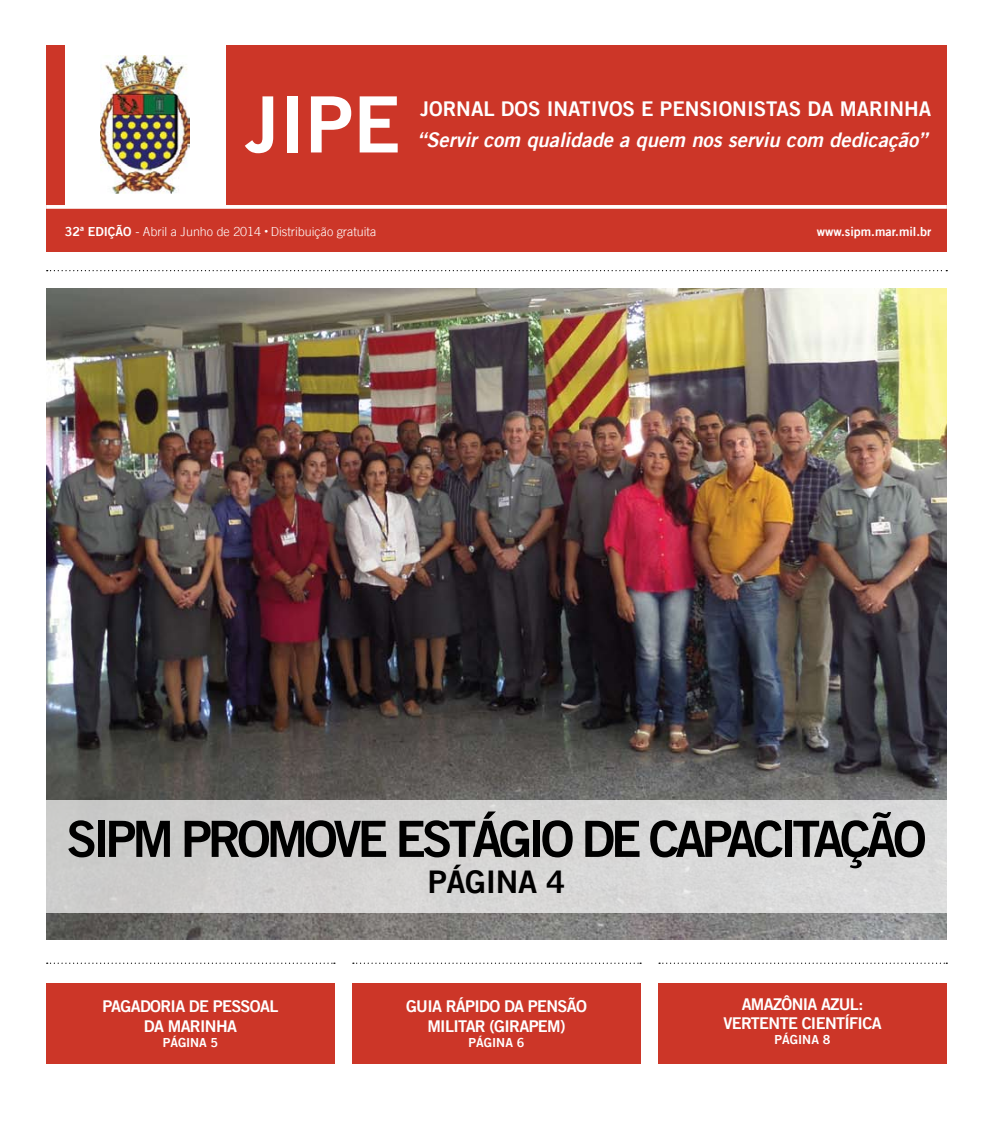
<style>
.page{position:relative;width:993px;height:1134px;background:#fff}
.page>*{position:absolute;margin:0;border:0;box-sizing:border-box;transform-origin:0 0}
.t1{font:77.62px "Trade Gothic LT Bold Two";color:#fff}
.t2{font:50px "Trade Gothic LT Bold Two";letter-spacing:-.08em;color:#000}
.t3{font:31.25px "Trade Gothic LT Bold Two";color:#000}
.t4{font:20.38px "Trade Gothic LT Bold Two";color:#fff}
.t5{font:italic 20.25px "Trade Gothic LT Bold Two";color:#fff}
.t6{font:16.25px/19.5px "Trade Gothic LT Bold Two";letter-spacing:-.04em;color:#fff;text-align:center}
.t7{font:300 12.5px "Trade Gothic LT";color:#fff}
.t8{font:12.5px "Trade Gothic LT Bold Two";color:#fff}
.s1{font-family:"Trade Gothic LT Bold Two";font-weight:400}
.s2{font-weight:400}
.s3{font-weight:400;font-size:7.5px}
</style>
<div class="page">
<div style="left:46px;top:983px;width:288px;height:81px;background:#cc3628"></div>
<div style="left:352px;top:983px;width:288px;height:81px;background:#cc3628"></div>
<div style="left:658px;top:983px;width:288px;height:81px;background:#cc3628"></div>
<img style="left:46px;top:289px;width:900px;height:651px">
<svg style="left:47px;top:270px;width:899px;height:1px"></svg>
<div style="left:46px;top:45px;width:900px;height:206px;background:#cc3628"></div>
<svg style="left:46px;top:205px;width:900px;height:4px;background:#fbf1f0"></svg>
<div style="left:37px;top:800px;width:919px;height:112px;background:#d5d5d4"></div>
<svg style="left:47px;top:963px;width:288px;height:1px"></svg>
<svg style="left:353px;top:963px;width:288px;height:1px"></svg>
<svg style="left:658px;top:963px;width:288px;height:1px"></svg>
<div style="left:65px;top:40px;width:160px;height:167px;background:#fff"></div>
<img style="left:101px;top:56px;width:88px;height:137px">
<h1 class="t1" style="left:245px;top:77px;width:157px">JIPE</h1>
<p class="t4" style="left:420px;top:96px;width:512px">JORNAL DOS INATIVOS E PENSIONISTAS DA MARI NHA</p>
<p class="t5" style="left:417px;top:128px;width:511px">“Servir com qualidade a quem nos serviu com dedicação”</p>
<p class="t7" style="left:65px;top:224px;width:313px"><span class="s1">32ª EDIÇÃO</span> <span class="s2">-</span> Abril a Junho de 2014 <span class="s3">•</span> Distribuição gratuita</p>
<p class="t8" style="left:816px;top:223px;width:116px">WWW.SIPM.MAR.MIL.BR</p>
<h2 class="t2" style="left:66px;top:808px;width:861px">SIPM PROM OVE ESTÁGI O DE CAPACI TAÇÃO</h2>
<h3 class="t3" style="left:427px;top:863px;width:139px">PÁGINA 4</h3>
<p class="t6" style="left:102px;top:996px;width:177px">PAGADORIA DE PESSOAL<br>DA MARI NHA</p>
<p class="t8" style="left:163px;top:1034px;width:57px">PÁGINA 5</p>
<p class="t6" style="left:427px;top:996px;width:161px;text-align:left;text-indent:-21px">GUIA RÁPI DO DA PENSÃO<br>MI LITAR (GI RAPEM</p>
<p class="t6" style="left:560px;top:1016px;width:7px">)</p>
<p class="t8" style="left:468px;top:1034px;width:57px">PÁGINA 6</p>
<p class="t6" style="left:723px;top:994px;width:160px">AMAZÔNIA AZUL:<br>VERTENTE CI ENTÍFICA</p>
<p class="t8" style="left:774px;top:1032px;width:57px">PÁGINA 8</p>
</div>
